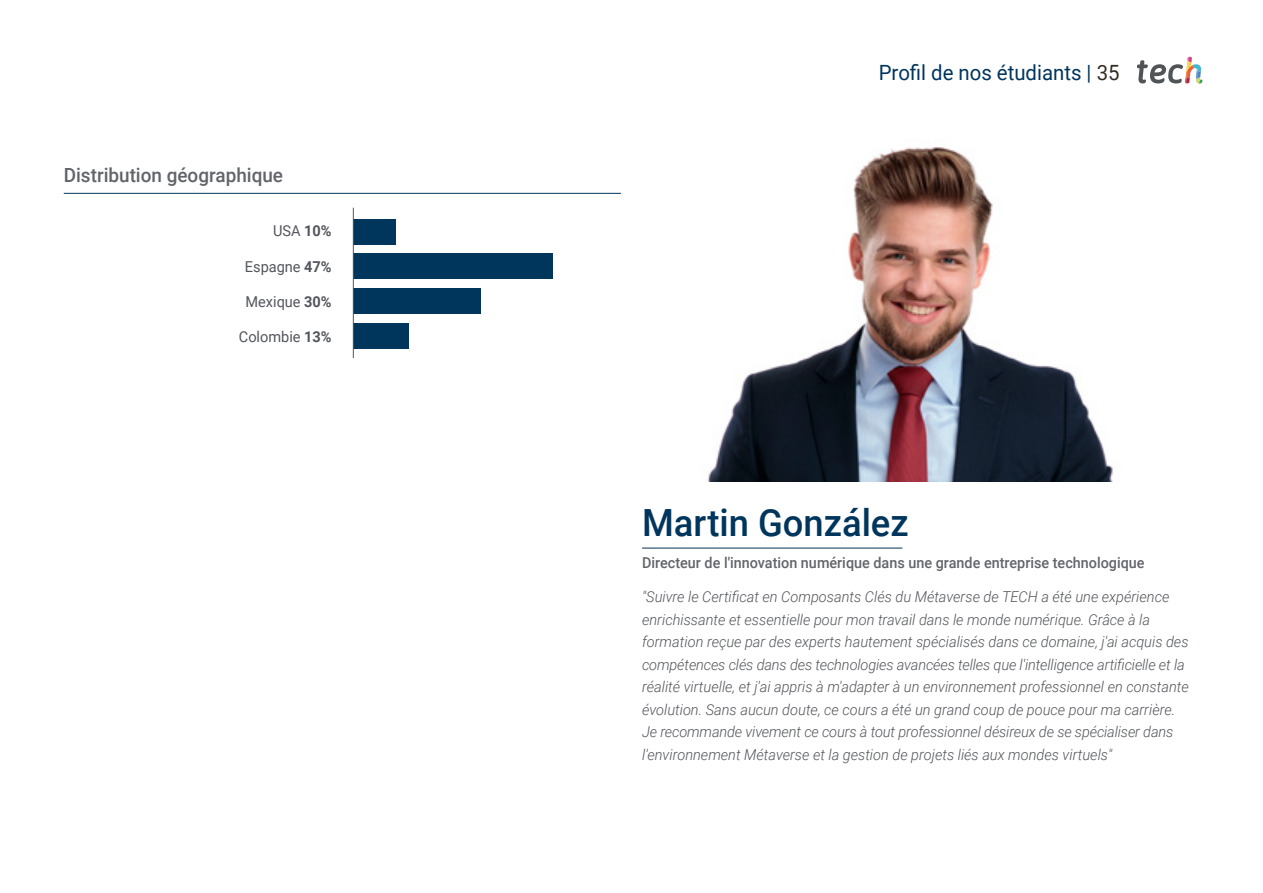
<style>
.page{position:relative;width:1263px;height:893px;background:#fff}
.page>*{position:absolute;margin:0;border:0;box-sizing:border-box;transform-origin:0 0}
.t1{font:500 37.5px "Roboto";color:#00355c}
.t2{font:21px "Roboto";color:#00355e}
.t3{font:500 19.5px "Roboto";color:#61646a}
.t4{font:italic 300 15px/22.5px "Roboto";color:#52555b}
.t5{font:500 15px "Roboto";color:#61646a;scale:.96 1}
.t6{font:15px "Roboto";color:#52555b}
.s1{font-weight:700}
.s2{color:#312e20}
</style>
<div class="page">
<img style="left:708px;top:147px;width:405px;height:334px">
<svg style="left:1137px;top:57px;width:65px;height:27px"></svg>
<hr style="left:642px;top:548px;width:260px;height:1px;background:#003050">
<hr style="left:64px;top:193px;width:557px;height:1px;background:#00355c">
<div style="left:353px;top:219px;width:43px;height:25px;background:#00355c"></div>
<div style="left:353px;top:254px;width:200px;height:25px;background:#00355c"></div>
<div style="left:353px;top:288px;width:128px;height:26px;background:#00355c"></div>
<div style="left:353px;top:323px;width:56px;height:26px;background:#00355c"></div>
<hr style="left:353px;top:208px;width:1px;height:150px;background:#52555b">
<h3 class="t3" style="left:64px;top:161px;width:221px">Distribution géographique</h3>
<p class="t6" style="left:273px;top:221px;width:60px">USA <span class="s1">10%</span></p>
<p class="t6" style="left:245px;top:256px;width:88px">Espagne <span class="s1">47%</span></p>
<p class="t6" style="left:245px;top:291px;width:88px">Mexique <span class="s1">30%</span></p>
<p class="t6" style="left:239px;top:326px;width:94px">Colombie <span class="s1">13%</span></p>
<h2 class="t2" style="left:879px;top:57px;width:242px">Profil de nos étudiants | <span class="s2">35</span></h2>
<h1 class="t1" style="left:642px;top:496px;width:268px">Martin González</h1>
<p class="t5" style="left:642px;top:552px;width:525px">Directeur de l'innovation numérique dans une grande entreprise technologique</p>
<p class="t4" style="left:642px;top:585px;width:548px">"Suivre le Certificat en Composants Clés du Métaverse de TECH a été une expérience enrichissante et essentielle pour mon travail dans le monde numérique. Grâce à la formation reçue par des experts hautement spécialisés dans ce domaine, j'ai acquis des compétences clés dans des technologies avancées telles que l'intelligence artificielle et la réalité virtuelle, et j'ai appris à m'adapter à un environnement professionnel en constante évolution. Sans aucun doute, ce cours a été un grand coup de pouce pour ma carrière.<br>Je recommande vivement ce cours à tout professionnel désireux de se spécialiser dans l'environnement Métaverse et la gestion de projets liés aux mondes virtuels"</p>
</div>
